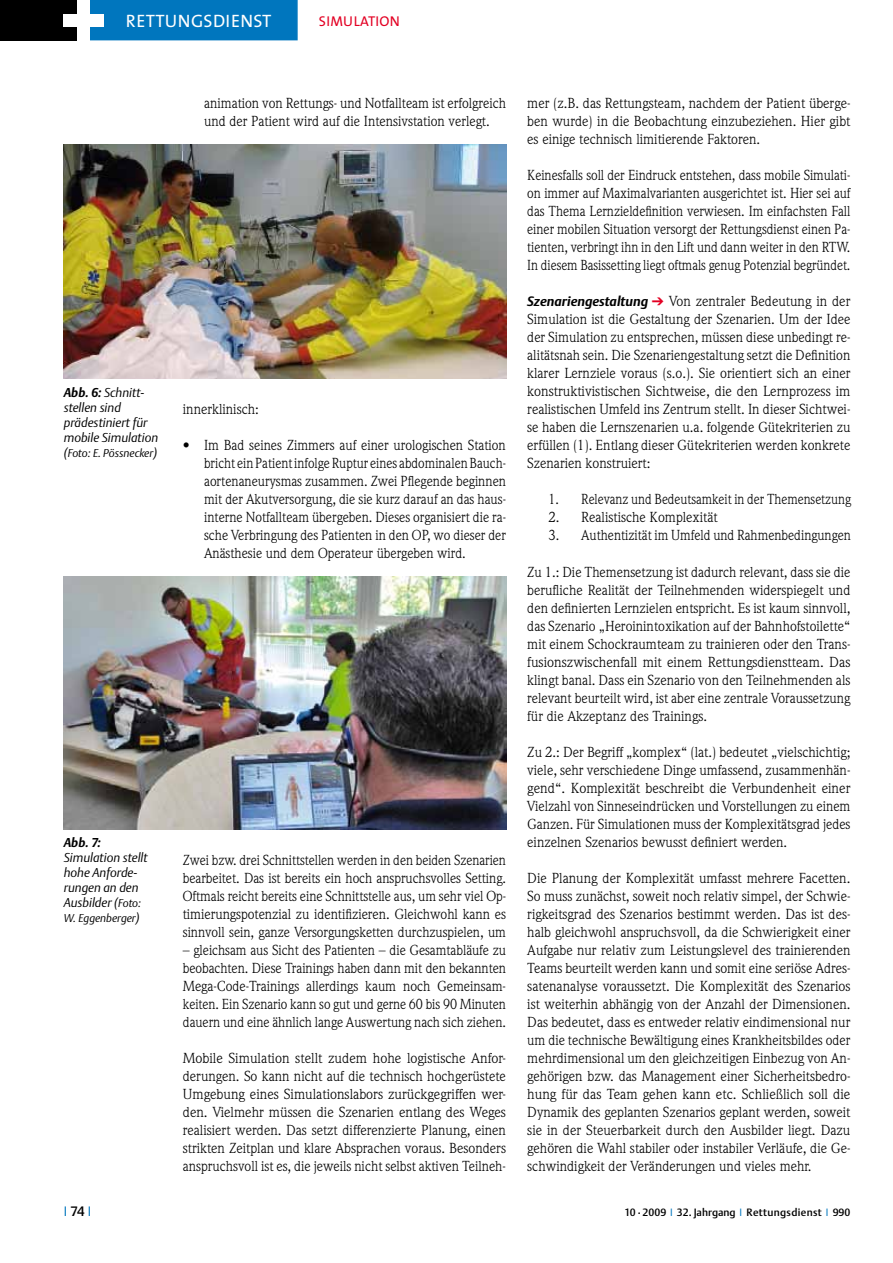
<style>
.page{position:relative;width:893px;height:1263px;background:#fff}
.page>*{position:absolute;margin:0;border:0;box-sizing:border-box;transform-origin:0 0}
.t1{font:18px "The Sans Caps";letter-spacing:.02em;color:#fff}
.t2{font:14.25px/18px "Weidemann";color:#000;text-align:justify}
.t3{font:14.25px/18px "Weidemann";color:#000;text-align:justify;scale:.96 1}
.t4{font:14.25px "Weidemann";color:#000;scale:.94 1}
.t5{font:14.25px "The Sans";letter-spacing:.02em;color:#e30023}
.t6{font:13.5px "DTL Argo T Light";color:#0076be}
.t7{font:italic 12.75px/15px "DTL Argo T Light";color:#000}
.t8{font:italic 12.75px "DTL Argo T Bold";color:#000}
.t9{font:italic 11.25px "DTL Argo T Light";color:#000}
.t10{font:10.5px "DTL Argo T Medium";color:#000}
.s1{font-family:"DTL Argo T Bold"}
.s2{font-size:12.75px}
.s3{font-size:11.25px}
.s4{font-family:"DTL Argo T Bold";font-style:italic;font-size:13.5px}
.s5{color:#e30023}
.s6{font-family:"DTL Argo T Medium";color:#000}
.s7{font-family:"DTL Argo T Light";color:#0076be}
</style>
<div class="page">
<div style="left:0;top:0;width:87px;height:40px;background:#000"></div>
<div style="left:90px;top:0;width:208px;height:40px;background:#0076be"></div>
<div style="left:78px;top:0;width:12px;height:40px;background:#fff"></div>
<div style="left:64px;top:14px;width:40px;height:13px;background:#fff"></div>
<img style="left:64px;top:576px;width:442px;height:253px">
<img style="left:64px;top:144px;width:442px;height:234px">
<p class="t1" style="left:126px;top:6px;width:147px">RETTUNGSDIENST</p>
<p class="t5" style="left:319px;top:10px;width:83px">SIMULATION</p>
<p class="t7" style="left:64px;top:385px;width:96px"><span class="s1">Abb. 6:</span> Schnitt&shy;stellen sind prädestiniert für mobile Simulation</p>
<p class="t9" style="left:64px;top:446px;width:95px"><span class="s2">(</span>Foto: E. Pössnecker<span class="s2">)</span></p>
<p class="t8" style="left:64px;top:835px;width:39px">Abb. 7:</p>
<p class="t7" style="left:64px;top:850px;width:85px">Simulation stellt hohe Anforde&shy;rungen an den<br>Ausbilder (<span class="s3">Foto:</span></p>
<p class="t9" style="left:64px;top:911px;width:77px">W. Eggenberger<span class="s2">)</span></p>
<p class="t2" style="left:204px;top:94px;width:303px">animation von Rettungs- und Notfallteam ist erfolgreich und der Patient wird auf die Intensivstation verlegt.</p>
<p class="t2" style="left:183px;top:400px;width:78px">innerklinisch:</p>
<p class="t2" style="left:204px;top:436px;width:303px;text-indent:-21px">• Im Bad seines Zimmers auf einer urologischen Station bricht ein Patient infolge Ruptur eines abdominalen Bauch&shy;aortenaneurysmas zusammen. Zwei Pflegende beginnen mit der Akutversorgung, die sie kurz darauf an das haus&shy;interne Notfallteam übergeben. Dieses organisiert die ra&shy;sche Verbringung des Patienten in den OP, wo dieser der Anästhesie und dem Operateur übergeben wird.</p>
<p class="t3" style="left:183px;top:850px;width:338px">Zwei bzw. drei Schnittstellen werden in den beiden Szenarien bearbeitet. Das ist bereits ein hoch anspruchsvolles Setting.<br>Oftmals reicht bereits eine Schnittstelle aus, um sehr viel Op&shy;timierungspotenzial zu identifizieren. Gleichwohl kann es sinnvoll sein, ganze Versorgungsketten durchzuspielen, um</p>
<p class="t2" style="left:183px;top:940px;width:325px">– gleichsam aus Sicht des Patienten – die Gesamtabläufe zu beobachten. Diese Trainings haben dann mit den bekannten Mega-Code-Trainings allerdings kaum noch Gemeinsam&shy;keiten. Ein Szenario kann so gut und gerne 60 bis 90 Minuten dauern und eine ähnlich lange Auswertung nach sich ziehen.</p>
<p class="t2" style="left:183px;top:1048px;width:325px">Mobile Simulation stellt zudem hohe logistische Anfor&shy;derungen. So kann nicht auf die technisch hochgerüstete Umgebung eines Simulationslabors zurückgegriffen wer&shy;den. Vielmehr müssen die Szenarien entlang des Weges realisiert werden. Das setzt differenzierte Planung, einen strikten Zeitplan und klare Absprachen voraus. Besonders anspruchsvoll ist es, die jeweils nicht selbst aktiven Teilneh-</p>
<p class="t2" style="left:527px;top:94px;width:325px">mer (z.B. das Rettungsteam, nachdem der Patient überge&shy;ben wurde) in die Beobachtung einzubeziehen. Hier gibt es einige technisch limitierende Faktoren.</p>
<p class="t3" style="left:527px;top:166px;width:338px">Keinesfalls soll der Eindruck entstehen, dass mobile Simulati&shy;on immer auf Maximalvarianten ausgerichtet ist. Hier sei auf das Thema Lernzieldefinition verwiesen. Im einfachsten Fall einer mobilen Situation versorgt der Rettungsdienst einen Pa&shy;tienten, verbringt ihn in den Lift und dann weiter in den RTW.<br>In diesem Basissetting liegt oftmals genug Potenzial begründet.</p>
<p class="t2" style="left:527px;top:292px;width:325px"><span class="s4">Szenariengestaltung</span> <span class="s5">➔</span> Von zentraler Bedeutung in der Simulation ist die Gestaltung der Szenarien. Um der Idee der Simulation zu entsprechen, müssen diese unbedingt re&shy;alitätsnah sein. Die Szenariengestaltung setzt die Definition klarer Lernziele voraus (s.o.). Sie orientiert sich an einer konstruktivistischen Sichtweise, die den Lernprozess im realistischen Umfeld ins Zentrum stellt. In dieser Sichtwei&shy;se haben die Lernszenarien u.a. folgende Gütekriterien zu erfüllen (1). Entlang dieser Gütekriterien werden konkrete Szenarien konstruiert:</p>
<p class="t4" style="left:549px;top:491px;width:323px">1. Relevanz und Bedeutsamkeit in der Themensetzung</p>
<p class="t2" style="left:549px;top:508px;width:171px">2. Realistische Komplexität</p>
<p class="t3" style="left:548px;top:526px;width:317px">3. Authentizität im Umfeld und Rahmenbedingungen</p>
<p class="t2" style="left:527px;top:562px;width:325px">Zu 1.: Die Themensetzung ist dadurch relevant, dass sie die berufliche Realität der Teilnehmenden widerspiegelt und den definierten Lernzielen entspricht. Es ist kaum sinnvoll, das Szenario „Heroinintoxikation auf der Bahnhofstoilette“ mit einem Schockraumteam zu trainieren oder den Trans&shy;fusionszwischenfall mit einem Rettungsdienstteam. Das klingt banal. Dass ein Szenario von den Teilnehmenden als relevant beurteilt wird, ist aber eine zentrale Voraussetzung für die Akzeptanz des Trainings.</p>
<p class="t2" style="left:527px;top:742px;width:325px">Zu 2.: Der Begriff „komplex“ (lat.) bedeutet „vielschichtig; viele, sehr verschiedene Dinge umfassend, zusammenhän&shy;gend“. Komplexität beschreibt die Verbundenheit einer Vielzahl von Sinneseindrücken und Vorstellungen zu einem Ganzen. Für Simulationen muss der Komplexitätsgrad jedes einzelnen Szenarios bewusst definiert werden.</p>
<p class="t2" style="left:527px;top:868px;width:325px">Die Planung der Komplexität umfasst mehrere Facetten.<br>So muss zunächst, soweit noch relativ simpel, der Schwie&shy;rigkeitsgrad des Szenarios bestimmt werden. Das ist des&shy;halb gleichwohl anspruchsvoll, da die Schwierigkeit einer Aufgabe nur relativ zum Leistungslevel des trainierenden Teams beurteilt werden kann und somit eine seriöse Adres&shy;satenanalyse voraussetzt. Die Komplexität des Szenarios ist weiterhin abhängig von der Anzahl der Dimensionen.<br>Das bedeutet, dass es entweder relativ eindimensional nur um die technische Bewältigung eines Krankheitsbildes oder mehrdimensional um den gleichzeitigen Einbezug von An&shy;gehörigen bzw. das Management einer Sicherheitsbedro&shy;hung für das Team gehen kann etc. Schließlich soll die Dynamik des geplanten Szenarios geplant werden, soweit sie in der Steuerbarkeit durch den Ausbilder liegt. Dazu gehören die Wahl stabiler oder instabiler Verläufe, die Ge&shy;schwindigkeit der Veränderungen und vieles mehr.</p>
<p class="t6" style="left:64px;top:1203px;width:29px">I <span class="s6">74</span> I</p>
<p class="t10" style="left:624px;top:1206px;width:228px">10 · 2009 <span class="s7">I</span> 32. Jahrgang <span class="s7">I</span> Rettungsdienst <span class="s7">I</span> 990</p>
</div>
